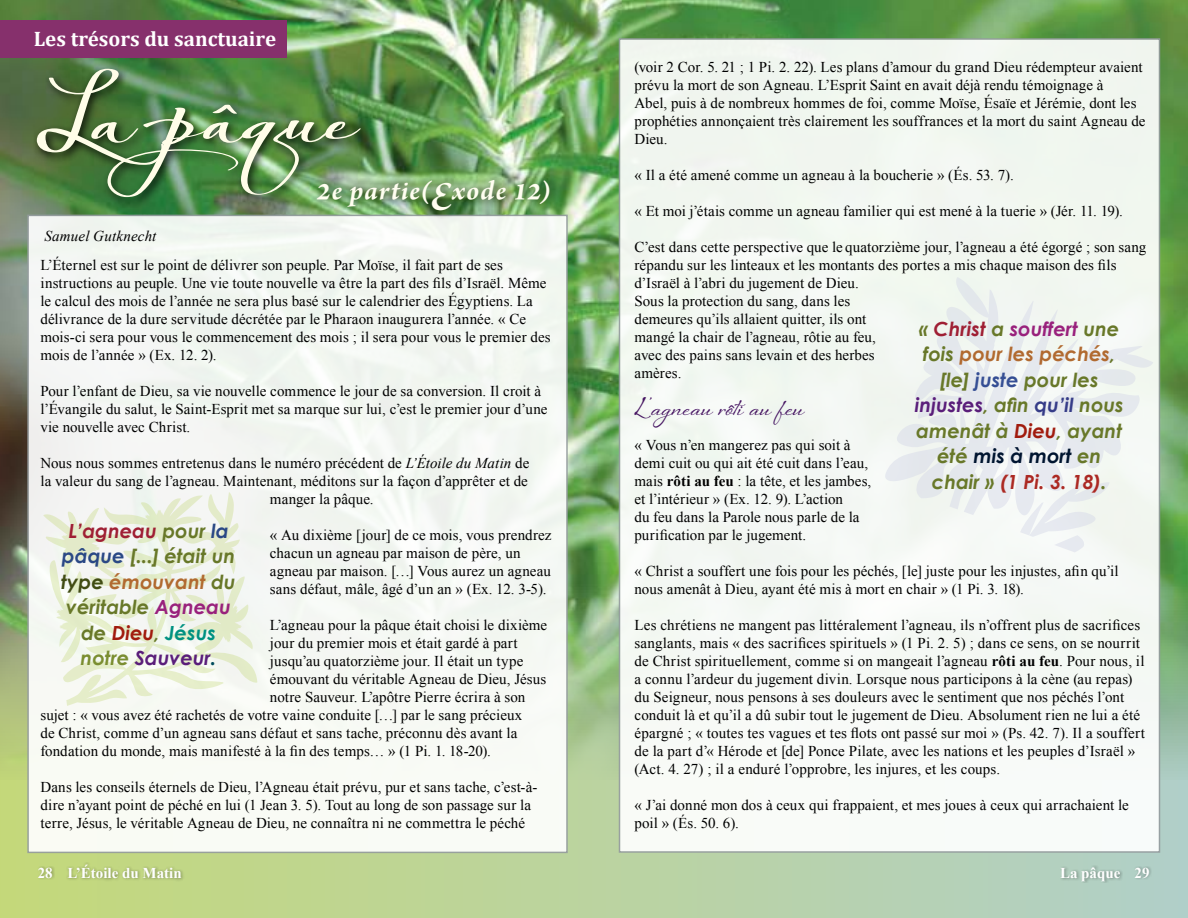
<style>
.page{position:relative;width:1188px;height:918px;background:#fff}
.page>*{position:absolute;margin:0;border:0;box-sizing:border-box;transform-origin:0 0}
.t1{font:900 63px "Always";color:#fffde8}
.t2{font:42px "Arno Pro Smbd Italic Subhead";letter-spacing:.02em;color:#fffef0}
.t3{font:700 24px "Sheila";letter-spacing:.005em;color:#461562}
.t4{font:700 21px "Cambria";color:#fff}
.t5{font:italic 700 19.5px/25.5px "Century Gothic";color:#687829;text-align:center}
.t6{font:15px/18px "Times New Roman";letter-spacing:.005em;color:#000}
.t7{font:700 15px "Times New Roman";color:#fff}
.t8{font:italic 15px "Times New Roman";letter-spacing:.01em;color:#000}
.s1{font-style:italic}
.s2{color:#9f1f34}
.s3{color:#2a4885}
.s4{color:#414c14}
.s5{color:#b16a30}
.s6{color:#99217c}
.s7{color:#a11b0e}
.s8{color:#009181}
.s9{color:#7b8e31}
.s10{color:#5a1e7a}
.s11{color:#004b5b}
.s12{font-weight:700}
.s13{color:#354e94}
.s14{color:#363c88}
.s15{color:#001530}
.s16{color:#ac2923}
</style>
<div class="page">
<div style="left:0;top:0;width:1188px;height:918px;background:linear-gradient(to right,#c4d879,#b1cfc7)"></div>
<img style="left:0;top:0;width:1188px;height:780px">
<div style="left:619px;top:38px;width:541px;height:815px;background:#f4f8f3;border:2px solid #959c9f"></div>
<div style="left:27px;top:215px;width:541px;height:638px;background:#f5f8f4;border:2px solid #959c9f"></div>
<div style="left:0;top:20px;width:287px;height:38px;background:#86306c"></div>
<div style="left:1134px;top:866px;width:18px;height:13px;background:#000;opacity:.25"></div>
<div style="left:37px;top:866px;width:18px;height:14px;background:#000;opacity:.25"></div>
<div style="left:66px;top:862px;width:118px;height:20px;background:#000;opacity:.25"></div>
<div style="left:1060px;top:865px;width:63px;height:18px;background:#000;opacity:.25"></div>
<div style="left:33px;top:64px;width:339px;height:144px;background:#000;opacity:.85"></div>
<div style="left:310px;top:171px;width:250px;height:48px;background:#000;opacity:.73"></div>
<svg style="left:1157px;top:273px;width:2px;height:284px"></svg>
<h3 class="t4" style="left:34px;top:26px;width:244px">Les trésors du sanctuaire</h3>
<h1 class="t1" style="left:30px;top:79px;width:327px">La pâque</h1>
<h2 class="t2" style="left:316px;top:173px;width:236px">2e partie(Exode 12)</h2>
<p class="t8" style="left:45px;top:226px;width:113px">Samuel Gutknecht</p>
<p class="t6" style="left:40px;top:256px;width:512px">L’Éternel est sur le point de délivrer son peuple. Par Moïse, il fait part de ses instructions au peuple. Une vie toute nouvelle va être la part des fils d’Israël. Même le calcul des mois de l’année ne sera plus basé sur le calendrier des Égyptiens. La délivrance de la dure servitude décrétée par le Pharaon inaugurera l’année. « Ce mois-ci sera pour vous le commencement des mois ; il sera pour vous le premier des mois de l’année » (Ex. 12. 2).</p>
<p class="t6" style="left:40px;top:382px;width:509px">Pour l’enfant de Dieu, sa vie nouvelle commence le jour de sa conversion. Il croit à l’Évangile du salut, le Saint‑Esprit met sa marque sur lui, c’est le premier jour d’une vie nouvelle avec Christ.</p>
<p class="t6" style="left:40px;top:454px;width:490px">Nous nous sommes entretenus dans le numéro précédent de <span class="s1">L’Étoile du Matin</span> de</p>
<p class="t6" style="left:40px;top:472px;width:489px">la valeur du sang de l’agneau. Maintenant, méditons sur la façon d’apprêter et de</p>
<p class="t6" style="left:270px;top:490px;width:105px">manger la pâque.</p>
<p class="t6" style="left:270px;top:526px;width:283px">« Au dixième [jour] de ce mois, vous prendrez chacun un agneau par maison de père, un agneau par maison. […] Vous aurez un agneau sans défaut, mâle, âgé d’un an » (Ex. 12. 3‑5).</p>
<p class="t6" style="left:270px;top:616px;width:279px">L’agneau pour la pâque était choisi le dixième</p>
<p class="t6" style="left:270px;top:634px;width:249px">jour du premier mois et était gardé à part</p>
<p class="t6" style="left:270px;top:652px;width:255px">jusqu’au quatorzième jour. Il était un type</p>
<p class="t6" style="left:270px;top:670px;width:278px">émouvant du véritable Agneau de Dieu, Jésus</p>
<p class="t6" style="left:270px;top:688px;width:257px">notre Sauveur. L’apôtre Pierre écrira à son</p>
<p class="t6" style="left:40px;top:706px;width:483px">sujet : « vous avez été rachetés de votre vaine conduite […] par le sang précieux</p>
<p class="t6" style="left:40px;top:724px;width:478px">de Christ, comme d’un agneau sans défaut et sans tache, préconnu dès avant la</p>
<p class="t6" style="left:40px;top:742px;width:452px">fondation du monde, mais manifesté à la fin des temps… » (1 Pi. 1. 18‑20).</p>
<p class="t6" style="left:40px;top:778px;width:498px">Dans les conseils éternels de Dieu, l’Agneau était prévu, pur et sans tache, c’est-à&shy;dire n’ayant point de péché en lui (1 Jean 3. 5). Tout au long de son passage sur la terre, Jésus, le véritable Agneau de Dieu, ne connaîtra ni ne commettra le péché</p>
<h3 class="t5" style="left:61px;top:517px;width:176px"><span class="s2">L’agneau</span> pour <span class="s3">la pâque</span> [...] était un <span class="s4">type</span> <span class="s5">émouvant</span> du véritable <span class="s6">Agneau </span>de <span class="s7">Dieu</span>, <span class="s8">Jésus </span><span class="s9">notre</span> <span class="s10">Sauveur</span><span class="s11">.</span></h3>
<p class="t6" style="left:634px;top:58px;width:513px">(voir 2 Cor. 5. 21 ; 1 Pi. 2. 22). Les plans d’amour du grand Dieu rédempteur avaient prévu la mort de son Agneau. L’Esprit Saint en avait déjà rendu témoignage à<br>Abel, puis à de nombreux hommes de foi, comme Moïse, Ésaïe et Jérémie, dont les prophéties annonçaient très clairement les souffrances et la mort du saint Agneau de Dieu.</p>
<p class="t6" style="left:634px;top:166px;width:381px">« Il a été amené comme un agneau à la boucherie » (És. 53. 7).</p>
<p class="t6" style="left:634px;top:202px;width:490px">« Et moi j’étais comme un agneau familier qui est mené à la tuerie » (Jér. 11. 19).</p>
<p class="t6" style="left:634px;top:238px;width:514px">C’est dans cette perspective que le quatorzième jour, l’agneau a été égorgé ; son sang répandu sur les linteaux et les montants des portes a mis chaque maison des fils d’Israël à l’abri du jugement de Dieu.<br>Sous la protection du sang, dans les<br>demeures qu’ils allaient quitter, ils ont<br>mangé la chair de l’agneau, rôtie au feu,<br>avec des pains sans levain et des herbes<br>amères.</p>
<h3 class="t3" style="left:634px;top:392px;width:171px">L ’agneau rôti au feu</h3>
<p class="t6" style="left:634px;top:436px;width:238px">« Vous n’en mangerez pas qui soit à demi cuit ou qui ait été cuit dans l’eau, mais <span class="s12">rôti au feu</span> : la tête, et les jambes, et l’intérieur » (Ex. 12. 9). L’action<br>du feu dans la Parole nous parle de la purification par le jugement.</p>
<p class="t6" style="left:634px;top:562px;width:486px">« Christ a souffert une fois pour les péchés, [le] juste pour les injustes, afin qu’il nous amenât à Dieu, ayant été mis à mort en chair » (1 Pi. 3. 18).</p>
<p class="t6" style="left:634px;top:616px;width:512px">Les chrétiens ne mangent pas littéralement l’agneau, ils n’offrent plus de sacrifices sanglants, mais « des sacrifices spirituels » (1 Pi. 2. 5) ; dans ce sens, on se nourrit de Christ spirituellement, comme si on mangeait l’agneau <span class="s12">rôti au feu</span>. Pour nous, il a connu l’ardeur du jugement divin. Lorsque nous participons à la cène (au repas) du Seigneur, nous pensons à ses douleurs avec le sentiment que nos péchés l’ont conduit là et qu’il a dû subir tout le jugement de Dieu. Absolument rien ne lui a été épargné ; « toutes tes vagues et tes flots ont passé sur moi » (Ps. 42. 7). Il a souffert de la part d’« Hérode et [de] Ponce Pilate, avec les nations et les peuples d’Israël » (Act. 4. 27) ; il a enduré l’opprobre, les injures, et les coups.</p>
<p class="t6" style="left:634px;top:796px;width:496px">« J’ai donné mon dos à ceux qui frappaient, et mes joues à ceux qui arrachaient le poil » (És. 50. 6).</p>
<h3 class="t5" style="left:915px;top:315px;width:211px">« <span class="s2">Christ</span> a <span class="s6">souffert</span> une fois <span class="s5">pour les péchés</span>, [le] <span class="s13">juste</span> pour les <span class="s10">injustes</span>, afin <span class="s14">qu’il</span> nous amenât à <span class="s7">Dieu</span>, ayant été <span class="s15">mis à mort</span> en chair » <span class="s16">(1 Pi. 3. 18)</span>.</h3>
<p class="t7" style="left:38px;top:862px;width:146px">28 L’Étoile du Matin</p>
<p class="t7" style="left:1060px;top:862px;width:91px">La pâque 29</p>
</div>
